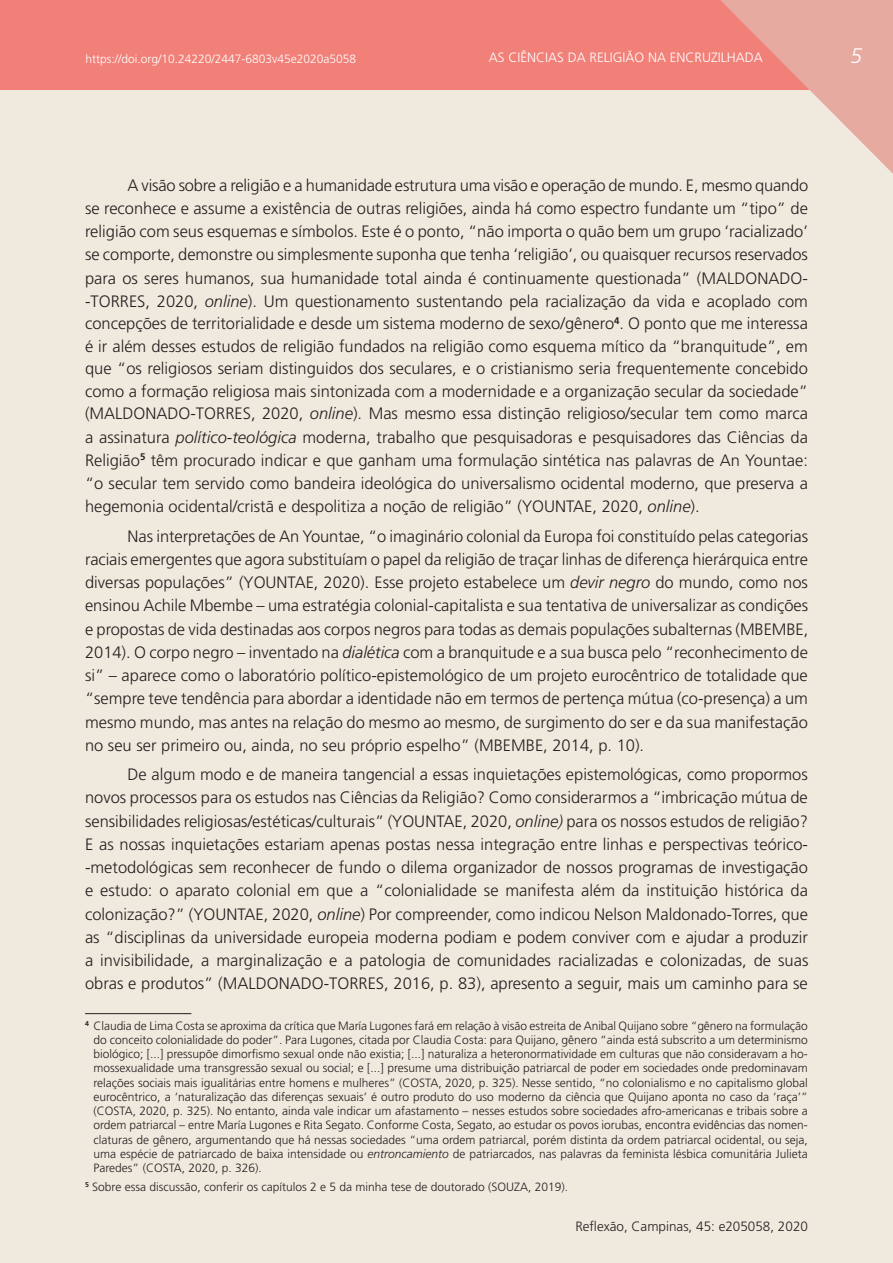
<style>
.page{position:relative;width:893px;height:1263px;background:#fff}
.page>*{position:absolute;margin:0;border:0;box-sizing:border-box;transform-origin:0 0}
.t1{font:italic 300 21px "Frutiger";color:#fff}
.P1{font:300 16.5px/23.2px "Frutiger";color:#231f20;text-align:justify}
.t2{font:300 13.5px "Frutiger";color:#fff}
.t3{font:300 13.5px "Frutiger";color:#231f20}
.nota{font:300 12px/14.2px "Frutiger";color:#231f20;text-align:justify}
.t4{font:300 12px "Frutiger";color:#fff}
.s1{font-style:italic}
</style>
<div class="page">
<div style="left:0;top:0;width:887px;height:90px;background:#f18078"></div>
<svg style="left:717px;top:0;width:176px;height:174px;background:#ebbbb1"></svg>
<hr style="left:85px;top:1013px;width:106px;height:1px;background:#231f20">
<p class="t4" style="left:85px;top:52px;width:272px">https://doi.org/10.24220/2447-6803v45e2020a5058</p>
<p class="t2" style="left:489px;top:50px;width:275px">AS CIÊNCIAS DA RELIGIÃO NA ENCRUZILHADA</p>
<p class="t1" style="left:850px;top:43px;width:13px">5</p>
<p class="P1" style="left:85px;top:174px;width:725px;text-indent:43px">A visão sobre a religião e a humanidade estrutura uma visão e operação de mundo. E, mesmo quando se reconhece e assume a existência de outras religiões, ainda há como espectro fundante um “tipo” de religião com seus esquemas e símbolos. Este é o ponto, “não importa o quão bem um grupo ‘racializado’ se comporte, demonstre ou simplesmente suponha que tenha ‘religião’, ou quaisquer recursos reservados para os seres humanos, sua humanidade total ainda é continuamente questionada” (MALDONADO--TORRES, 2020, <span class="s1">online</span>). Um questionamento sustentando pela racialização da vida e acoplado com concepções de territorialidade e desde um sistema moderno de sexo/gênero<sup>4</sup>. O ponto que me interessa é ir além desses estudos de religião fundados na religião como esquema mítico da “branquitude”, em que “os religiosos seriam distinguidos dos seculares, e o cristianismo seria frequentemente concebido como a formação religiosa mais sintonizada com a modernidade e a organização secular da sociedade” (MALDONADO-TORRES, 2020, <span class="s1">online</span>). Mas mesmo essa distinção religioso/secular tem como marca a assinatura <span class="s1">político-teológica</span> moderna, trabalho que pesquisadoras e pesquisadores das Ciências da Religião<sup>5</sup> têm procurado indicar e que ganham uma formulação sintética nas palavras de An Yountae: “o secular tem servido como bandeira ideológica do universalismo ocidental moderno, que preserva a hegemonia ocidental/cristã e despolitiza a noção de religião” (YOUNTAE, 2020, <span class="s1">online</span>).</p>
<p class="P1" style="left:85px;top:524px;width:725px;text-indent:43px">Nas interpretações de An Yountae, “o imaginário colonial da Europa foi constituído pelas categorias raciais emergentes que agora substituíam o papel da religião de traçar linhas de diferença hierárquica entre diversas populações” (YOUNTAE, 2020). Esse projeto estabelece um <span class="s1">devir negro</span> do mundo, como nos ensinou Achile Mbembe – uma estratégia colonial-capitalista e sua tentativa de universalizar as condições e propostas de vida destinadas aos corpos negros para todas as demais populações subalternas (MBEMBE, 2014). O corpo negro – inventado na <span class="s1">dialética</span> com a branquitude e a sua busca pelo “reconhecimento de si” – aparece como o laboratório político-epistemológico de um projeto eurocêntrico de totalidade que “sempre teve tendência para abordar a identidade não em termos de pertença mútua (co-presença) a um mesmo mundo, mas antes na relação do mesmo ao mesmo, de surgimento do ser e da sua manifestação no seu ser primeiro ou, ainda, no seu próprio espelho” (MBEMBE, 2014, p. 10).</p>
<p class="P1" style="left:85px;top:763px;width:725px;text-indent:43px">De algum modo e de maneira tangencial a essas inquietações epistemológicas, como propormos novos processos para os estudos nas Ciências da Religião? Como considerarmos a “imbricação mútua de sensibilidades religiosas/estéticas/culturais” (YOUNTAE, 2020, <span class="s1">online)</span> para os nossos estudos de religião?<br>E as nossas inquietações estariam apenas postas nessa integração entre linhas e perspectivas teórico--metodológicas sem reconhecer de fundo o dilema organizador de nossos programas de investigação e estudo: o aparato colonial em que a “colonialidade se manifesta além da instituição histórica da colonização?” (YOUNTAE, 2020, <span class="s1">online</span>) Por compreender, como indicou Nelson Maldonado-Torres, que as “disciplinas da universidade europeia moderna podiam e podem conviver com e ajudar a produzir a invisibilidade, a marginalização e a patologia de comunidades racializadas e colonizadas, de suas obras e produtos” (MALDONADO-TORRES, 2016, p. 83), apresento a seguir, mais um caminho para se</p>
<p class="nota" style="left:94px;top:1018px;width:716px;text-indent:-8px"><sup>4</sup> Claudia de Lima Costa se aproxima da crítica que María Lugones fará em relação à visão estreita de Anibal Quijano sobre “gênero na formulação do conceito colonialidade do poder”. Para Lugones, citada por Claudia Costa: para Quijano, gênero “ainda está subscrito a um determinismo biológico; [...] pressupõe dimorfismo sexual onde não existia; [...] naturaliza a heteronormatividade em culturas que não consideravam a ho&shy;mossexualidade uma transgressão sexual ou social; e [...] presume uma distribuição patriarcal de poder em sociedades onde predominavam relações sociais mais igualitárias entre homens e mulheres” (COSTA, 2020, p. 325). Nesse sentido, “no colonialismo e no capitalismo global eurocêntrico, a ‘naturalização das diferenças sexuais’ é outro produto do uso moderno da ciência que Quijano aponta no caso da ‘raça’” (COSTA, 2020, p. 325). No entanto, ainda vale indicar um afastamento – nesses estudos sobre sociedades afro-americanas e tribais sobre a ordem patriarcal – entre María Lugones e Rita Segato. Conforme Costa, Segato, ao estudar os povos iorubas, encontra evidências das nomen&shy;claturas de gênero, argumentando que há nessas sociedades “uma ordem patriarcal, porém distinta da ordem patriarcal ocidental, ou seja, uma espécie de patriarcado de baixa intensidade ou <span class="s1">entroncamiento</span> de patriarcados, nas palavras da feminista lésbica comunitária Julieta Paredes” (COSTA, 2020, p. 326).</p>
<p class="nota" style="left:85px;top:1179px;width:485px"><sup>5</sup> Sobre essa discussão, conferir os capítulos 2 e 5 da minha tese de doutorado (SOUZA, 2019).</p>
<p class="t3" style="left:575px;top:1218px;width:234px">Reflexão, Campinas, 45: e205058, 2020</p>
</div>
